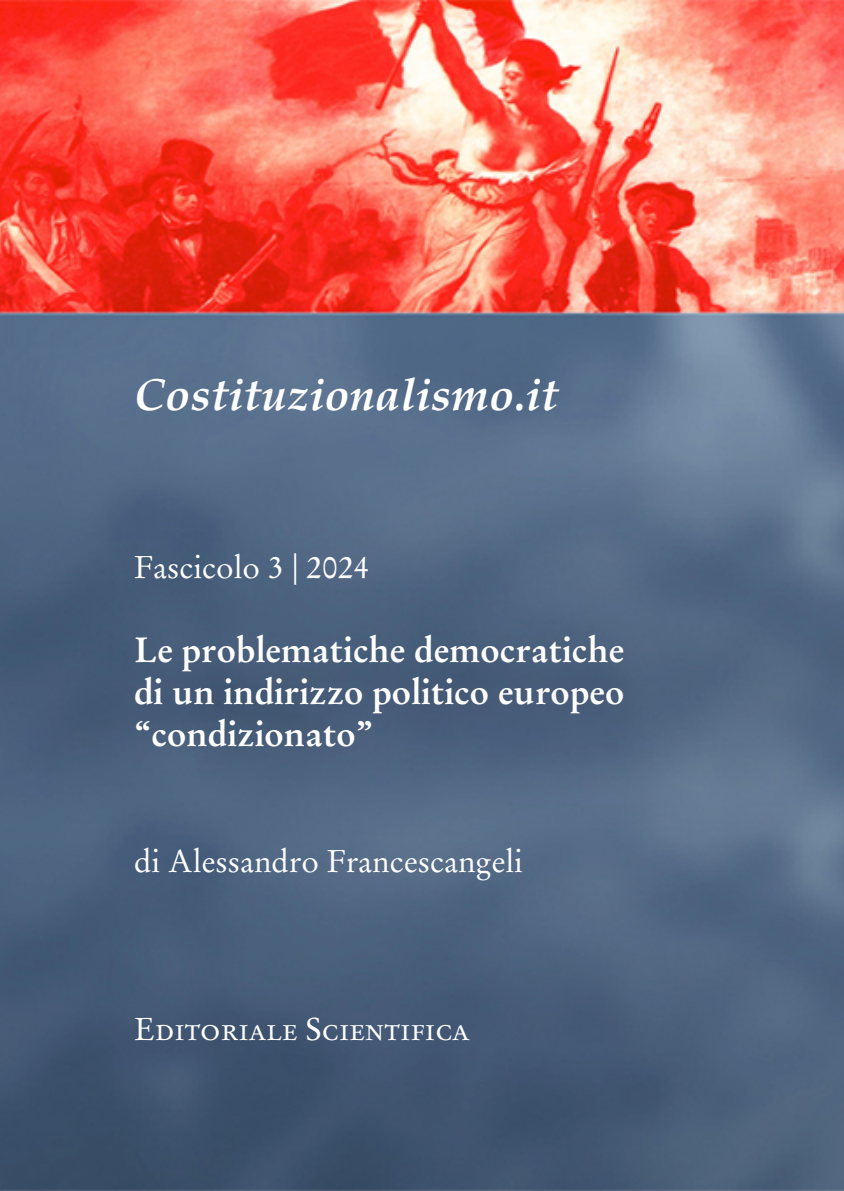
<style>
.page{position:relative;width:844px;height:1191px;background:#fff}
.page>*{position:absolute;margin:0;border:0;box-sizing:border-box;transform-origin:0 0}
.t1{font:italic 700 45.5px "Palatino";color:#fff}
.t2{font:700 35px/42px "Stempel Garamond";color:#fff;text-align:justify}
.t3{font:31.5px "Stempel Garamond";color:#fff}
.t4{font:31.5px "Stempel Garamond Roman SC";color:#fff}
</style>
<div class="page">
<img style="left:0;top:0;width:843px;height:1190px">
<h1 class="t1" style="left:134px;top:356px;width:426px">Costituzionalismo.it</h1>
<p class="t3" style="left:134px;top:548px;width:237px">Fascicolo 3 | 2024</p>
<p class="t2" style="left:134px;top:628px;width:492px">Le problematiche democratiche di un indirizzo politico europeo “condizionato”</p>
<p class="t3" style="left:134px;top:842px;width:390px">di Alessandro Francescangeli</p>
<p class="t4" style="left:134px;top:1010px;width:337px">Editoriale Scientifica</p>
</div>
